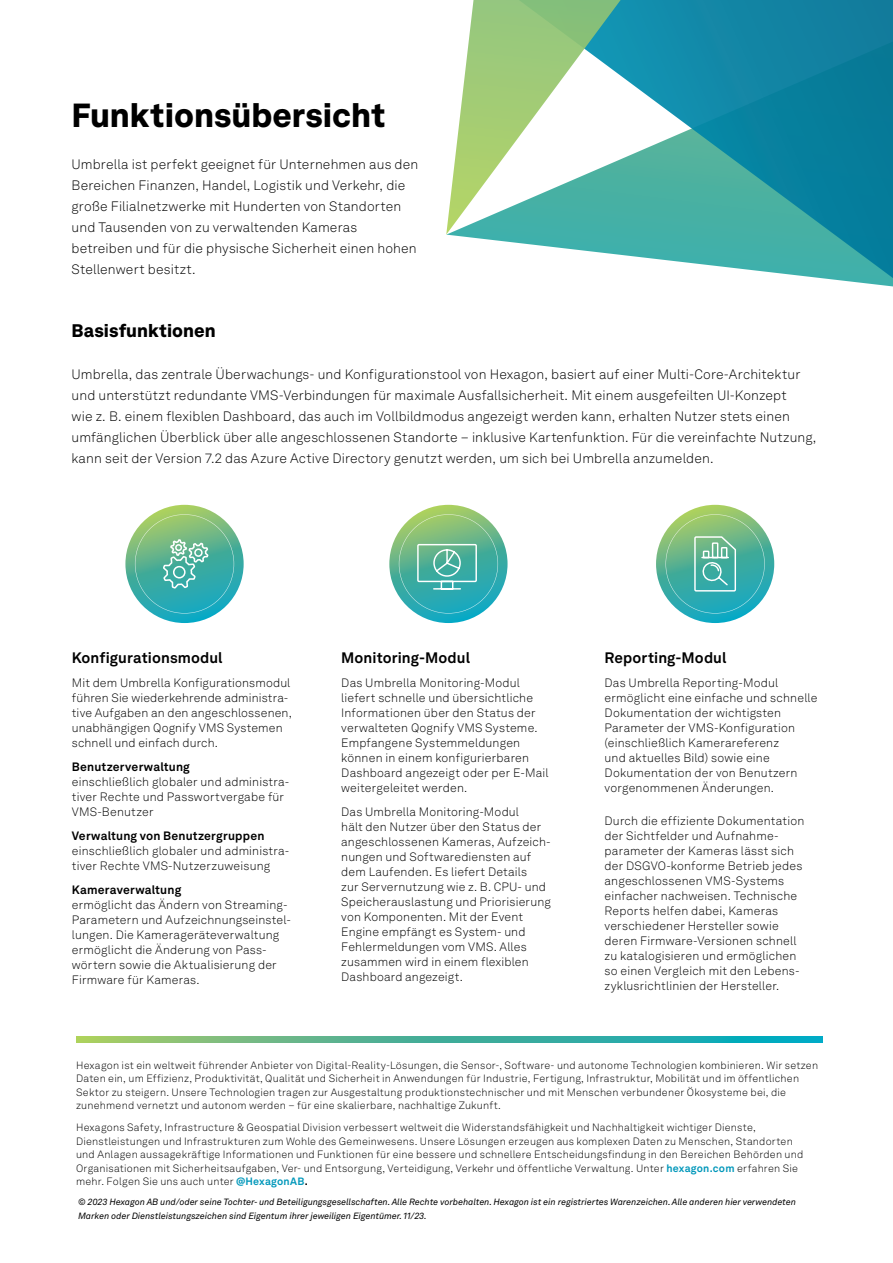
<style>
.page{position:relative;width:893px;height:1263px;background:#fff}
.page>*{position:absolute;margin:0;border:0;box-sizing:border-box;transform-origin:0 0}
.t1{font:900 33px "Hexagon Akkurat";color:#000}
.t2{font:900 18px "Hexagon Akkurat";letter-spacing:.005em;color:#000}
.t3{font:700 15px "Hexagon Akkurat";letter-spacing:.005em;color:#000}
.t4{font:300 13.5px/21px "Hexagon Akkurat";letter-spacing:.01em;color:#000}
.t5{font:300 12px/15px "Hexagon Akkurat";letter-spacing:.015em;color:#000}
.t6{font:700 12px "Hexagon Akkurat";letter-spacing:.015em;color:#000}
.t7{font:300 10.5px/13.5px "Hexagon Akkurat";letter-spacing:.02em;color:#000}
.t8{font:italic 9px/13.5px "Hexagon Akkurat";color:#000}
.s1{font-weight:700;color:#0097ba}
.s2{font-weight:700}
</style>
<div class="page">
<svg style="left:450px;top:235px;width:443px;height:52px"></svg>
<svg style="left:446px;top:0;width:447px;height:235px"></svg>
<svg style="left:76px;top:1036px;width:746px;height:6px;background:#4bb396"></svg>
<svg style="left:125px;top:505px;width:119px;height:118px;background:#59b89c"></svg>
<svg style="left:389px;top:505px;width:119px;height:118px;background:#59b89b"></svg>
<svg style="left:656px;top:505px;width:118px;height:118px;background:#54b598"></svg>
<svg style="left:135px;top:514px;width:99px;height:99px;background:#64baa2"></svg>
<svg style="left:399px;top:514px;width:99px;height:99px;background:#65baa3"></svg>
<svg style="left:665px;top:514px;width:100px;height:99px;background:#66baa3"></svg>
<h1 class="t1" style="left:72px;top:89px;width:315px">Funktionsübersicht</h1>
<p class="t4" style="left:72px;top:153px;width:348px">Umbrella ist perfekt geeignet für Unternehmen aus den Bereichen Finanzen, Handel, Logistik und Verkehr, die große Filialnetzwerke mit Hunderten von Standorten und Tausenden von zu verwaltenden Kameras betreiben und für die physische Sicherheit einen hohen Stellenwert besitzt.</p>
<h2 class="t2" style="left:72px;top:316px;width:146px">Basisfunktionen</h2>
<p class="t4" style="left:72px;top:363px;width:746px">Umbrella, das zentrale Überwachungs- und Konfigurationstool von Hexagon, basiert auf einer Multi-Core-Architektur und unterstützt redundante VMS-Verbindungen für maximale Ausfallsicherheit. Mit einem ausgefeilten UI-Konzept<br>wie z. B. einem flexiblen Dashboard, das auch im Vollbildmodus angezeigt werden kann, erhalten Nutzer stets einen umfänglichen Überblick über alle angeschlossenen Standorte – inklusive Kartenfunktion. Für die vereinfachte Nutzung, kann seit der Version 7.2 das Azure Active Directory genutzt werden, um sich bei Umbrella anzumelden.</p>
<p class="t3" style="left:72px;top:646px;width:152px">Konfigurationsmodul</p>
<p class="t5" style="left:72px;top:675px;width:222px">Mit dem Umbrella Konfigurationsmodul führen Sie wiederkehrende administra&shy;tive Aufgaben an den angeschlossenen, unabhängigen Qognify VMS Systemen schnell und einfach durch.</p>
<p class="t6" style="left:72px;top:758px;width:120px">Benutzerverwaltung</p>
<p class="t5" style="left:72px;top:774px;width:219px">einschließlich globaler und administra&shy;tiver Rechte und Passwortvergabe für<br>VMS-Benutzer</p>
<p class="t6" style="left:72px;top:827px;width:194px">Verwaltung von Benutzergruppen</p>
<p class="t5" style="left:72px;top:843px;width:219px">einschließlich globaler und administra&shy;tiver Rechte VMS-Nutzerzuweisung</p>
<p class="t6" style="left:72px;top:881px;width:111px">Kameraverwaltung</p>
<p class="t5" style="left:72px;top:897px;width:221px">ermöglicht das Ändern von Streaming-Parametern und Aufzeichnungseinstel&shy;lungen. Die Kamerageräteverwaltung ermöglicht die Änderung von Pass&shy;wörtern sowie die Aktualisierung der Firmware für Kameras.</p>
<p class="t3" style="left:341px;top:646px;width:130px">Monitoring-Modul</p>
<p class="t5" style="left:341px;top:675px;width:209px">Das Umbrella Monitoring-Modul liefert schnelle und übersichtliche<br>Informationen über den Status der verwalteten Qognify VMS Systeme.<br>Empfangene Systemmeldungen können in einem konfigurierbaren<br>Dashboard angezeigt oder per E-Mail weitergeleitet werden.</p>
<p class="t5" style="left:341px;top:804px;width:211px">Das Umbrella Monitoring-Modul<br>hält den Nutzer über den Status der angeschlossenen Kameras, Aufzeich&shy;nungen und Softwarediensten auf dem Laufenden. Es liefert Details<br>zur Servernutzung wie z. B. CPU- und<br>Speicherauslastung und Priorisierung von Komponenten. Mit der Event<br>Engine empfängt es System- und<br>Fehlermeldungen vom VMS. Alles zusammen wird in einem flexiblen<br>Dashboard angezeigt.</p>
<p class="t3" style="left:605px;top:646px;width:123px">Reporting-Modul</p>
<p class="t5" style="left:605px;top:675px;width:214px">Das Umbrella Reporting-Modul ermöglicht eine einfache und schnelle<br>Dokumentation der wichtigsten<br>Parameter der VMS-Konfiguration (einschließlich Kamerareferenz<br>und aktuelles Bild) sowie eine<br>Dokumentation der von Benutzern vorgenommenen Änderungen.</p>
<p class="t5" style="left:605px;top:813px;width:201px">Durch die effiziente Dokumentation der Sichtfelder und Aufnahme&shy;parameter der Kameras lässt sich der DSGVO-konforme Betrieb jedes angeschlossenen VMS-Systems einfacher nachweisen. Technische Reports helfen dabei, Kameras verschiedener Hersteller sowie deren Firmware-Versionen schnell zu katalogisieren und ermöglichen so einen Vergleich mit den Lebens&shy;zyklusrichtlinien der Hersteller.</p>
<p class="t7" style="left:76px;top:1058px;width:744px">Hexagon ist ein weltweit führender Anbieter von Digital-Reality-Lösungen, die Sensor-, Software- und autonome Technologien kombinieren. Wir setzen Daten ein, um Effizienz, Produktivität, Qualität und Sicherheit in Anwendungen für Industrie, Fertigung, Infrastruktur, Mobilität und im öffentlichen Sektor zu steigern. Unsere Technologien tragen zur Ausgestaltung produktionstechnischer und mit Menschen verbundener Ökosysteme bei, die zunehmend vernetzt und autonom werden – für eine skalierbare, nachhaltige Zukunft.</p>
<p class="t7" style="left:76px;top:1121px;width:729px">Hexagons Safety, Infrastructure &amp; Geospatial Division verbessert weltweit die Widerstandsfähigkeit und Nachhaltigkeit wichtiger Dienste, Dienstleistungen und Infrastrukturen zum Wohle des Gemeinwesens. Unsere Lösungen erzeugen aus komplexen Daten zu Menschen, Standorten und Anlagen aussagekräftige Informationen und Funktionen für eine bessere und schnellere Entscheidungsfindung in den Bereichen Behörden und Organisationen mit Sicherheitsaufgaben, Ver- und Entsorgung, Verteidigung, Verkehr und öffentliche Verwaltung. Unter <span class="s1">hexagon.com</span> erfahren Sie mehr. Folgen Sie uns auch unter <span class="s1">@HexagonAB</span><span class="s2">.</span></p>
<p class="t8" style="left:78px;top:1195px;width:719px">© 2023 Hexagon AB und/oder seine Tochter- und Beteiligungsgesellschaften. Alle Rechte vorbehalten. Hexagon ist ein registriertes Warenzeichen. Alle anderen hier verwendeten<br>Marken oder Dienstleistungszeichen sind Eigentum ihrer jeweiligen Eigentümer. 11/23.</p>
</div>
